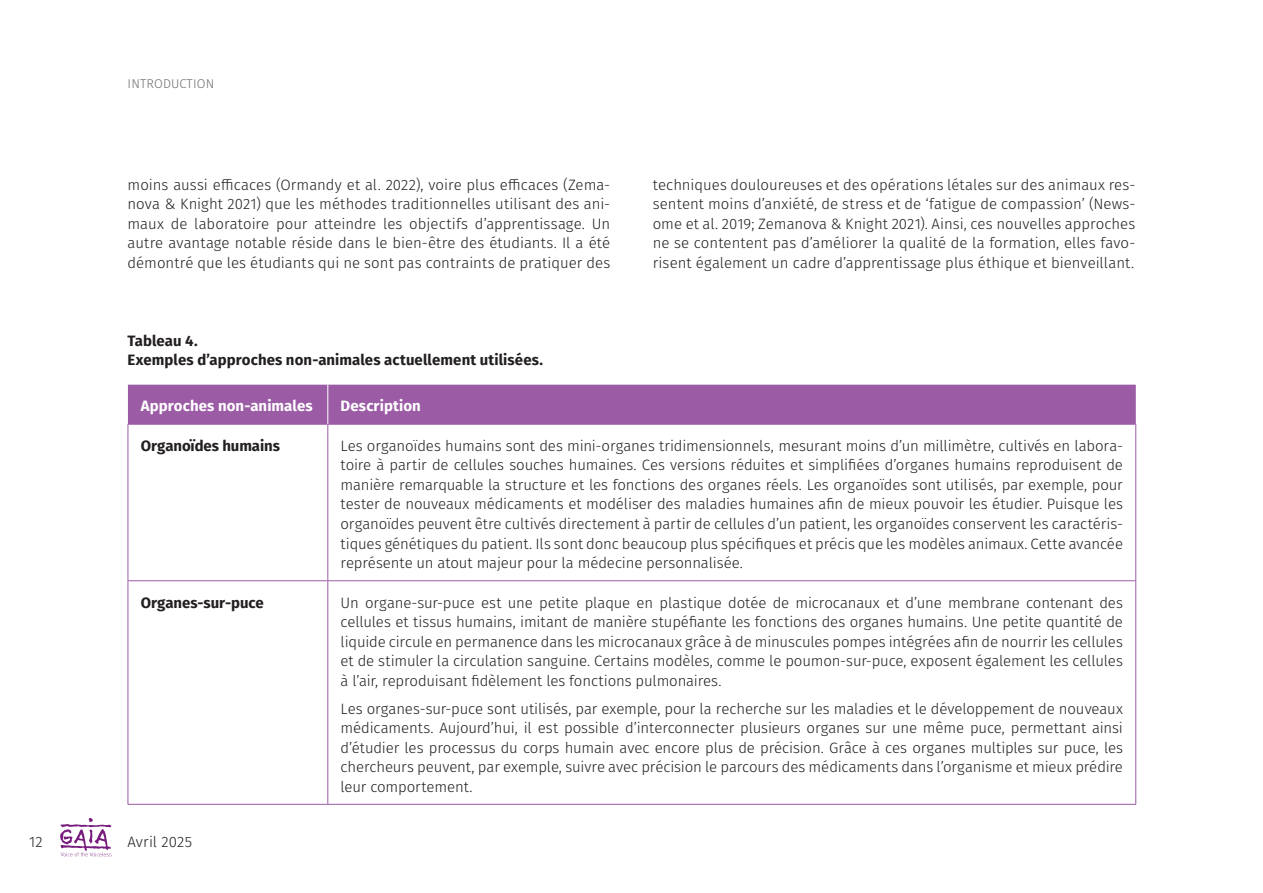
<style>
.page{position:relative;width:1263px;height:893px;background:#fff}
.page>*{position:absolute;margin:0;border:0;box-sizing:border-box;transform-origin:0 0}
.t1{font:300 15px/19.5px "Fira Sans";letter-spacing:-.005em;color:#231f20;text-align:justify}
.t2{font:700 15px/19.5px "Fira Sans";letter-spacing:.005em;color:#231f20}
.t3{font:700 15px "Fira Sans";letter-spacing:.01em;color:#fff}
.t4{font:300 12.75px "Fira Sans";letter-spacing:.01em;color:#6c6d70}
</style>
<div class="page">
<div style="left:128px;top:385px;width:1008px;height:39px;background:#9b5ba5"></div>
<hr style="left:128px;top:424px;width:200px;height:1px;background:#9b5ba5">
<hr style="left:128px;top:425px;width:1px;height:155px;background:#9b5ba5">
<hr style="left:328px;top:424px;width:808px;height:1px;background:#9b5ba5">
<hr style="left:327px;top:425px;width:1px;height:155px;background:#9b5ba5">
<hr style="left:1135px;top:425px;width:1px;height:155px;background:#9b5ba5">
<hr style="left:128px;top:580px;width:200px;height:1px;background:#9b5ba5">
<hr style="left:128px;top:581px;width:1px;height:223px;background:#9b5ba5">
<hr style="left:328px;top:580px;width:808px;height:1px;background:#9b5ba5">
<hr style="left:327px;top:581px;width:1px;height:223px;background:#9b5ba5">
<hr style="left:1135px;top:581px;width:1px;height:223px;background:#9b5ba5">
<hr style="left:128px;top:804px;width:200px;height:1px;background:#9b5ba5">
<hr style="left:328px;top:804px;width:808px;height:1px;background:#9b5ba5">
<hr style="left:327px;top:385px;width:1px;height:39px;background:#fff">
<svg style="left:60px;top:818px;width:51px;height:38px"></svg>
<p class="t4" style="left:128px;top:75px;width:88px">INTRODUCTION</p>
<p class="t1" style="left:128px;top:174px;width:484px">moins aussi efficaces (Ormandy et al. 2022), voire plus efficaces (Zema&shy;nova &amp; Knight 2021) que les méthodes traditionnelles utilisant des ani&shy;maux de laboratoire pour atteindre les objectifs d’apprentissage. Un autre avantage notable réside dans le bien-être des étudiants. Il a été démontré que les étudiants qui ne sont pas contraints de pratiquer des</p>
<p class="t1" style="left:653px;top:174px;width:484px">techniques douloureuses et des opérations létales sur des animaux res&shy;sentent moins d’anxiété, de stress et de ‘fatigue de compassion’ (News&shy;ome et al. 2019; Zemanova &amp; Knight 2021). Ainsi, ces nouvelles approches ne se contentent pas d’améliorer la qualité de la formation, elles favo&shy;risent également un cadre d’apprentissage plus éthique et bienveillant.</p>
<p class="t2" style="left:128px;top:330px;width:417px">Tableau 4.<br>Exemples d’approches non-animales actuellement utilisées.</p>
<p class="t3" style="left:141px;top:394px;width:174px">Approches non-animales</p>
<p class="t3" style="left:341px;top:394px;width:82px">Description</p>
<p class="t2" style="left:141px;top:435px;width:141px">Organoïdes humains</p>
<p class="t1" style="left:341px;top:436px;width:784px">Les organoïdes humains sont des mini-organes tridimensionnels, mesurant moins d’un millimètre, cultivés en labora&shy;toire à partir de cellules souches humaines. Ces versions réduites et simplifiées d’organes humains reproduisent de manière remarquable la structure et les fonctions des organes réels. Les organoïdes sont utilisés, par exemple, pour tester de nouveaux médicaments et modéliser des maladies humaines afin de mieux pouvoir les étudier. Puisque les organoïdes peuvent être cultivés directement à partir de cellules d’un patient, les organoïdes conservent les caractéris&shy;tiques génétiques du patient. Ils sont donc beaucoup plus spécifiques et précis que les modèles animaux. Cette avancée représente un atout majeur pour la médecine personnalisée.</p>
<p class="t2" style="left:141px;top:591px;width:125px">Organes-sur-puce</p>
<p class="t1" style="left:341px;top:592px;width:784px">Un organe-sur-puce est une petite plaque en plastique dotée de microcanaux et d’une membrane contenant des cellules et tissus humains, imitant de manière stupéfiante les fonctions des organes humains. Une petite quantité de liquide circule en permanence dans les microcanaux grâce à de minuscules pompes intégrées afin de nourrir les cellules et de stimuler la circulation sanguine. Certains modèles, comme le poumon-sur-puce, exposent également les cellules à l’air, reproduisant fidèlement les fonctions pulmonaires.</p>
<p class="t1" style="left:341px;top:698px;width:784px">Les organes-sur-puce sont utilisés, par exemple, pour la recherche sur les maladies et le développement de nouveaux médicaments. Aujourd’hui, il est possible d’interconnecter plusieurs organes sur une même puce, permettant ainsi d’étudier les processus du corps humain avec encore plus de précision. Grâce à ces organes multiples sur puce, les chercheurs peuvent, par exemple, suivre avec précision le parcours des médicaments dans l’organisme et mieux prédire leur comportement.</p>
<p class="t1" style="left:29px;top:831px;width:15px">12</p>
<p class="t1" style="left:128px;top:831px;width:66px">Avril 2025</p>
</div>
